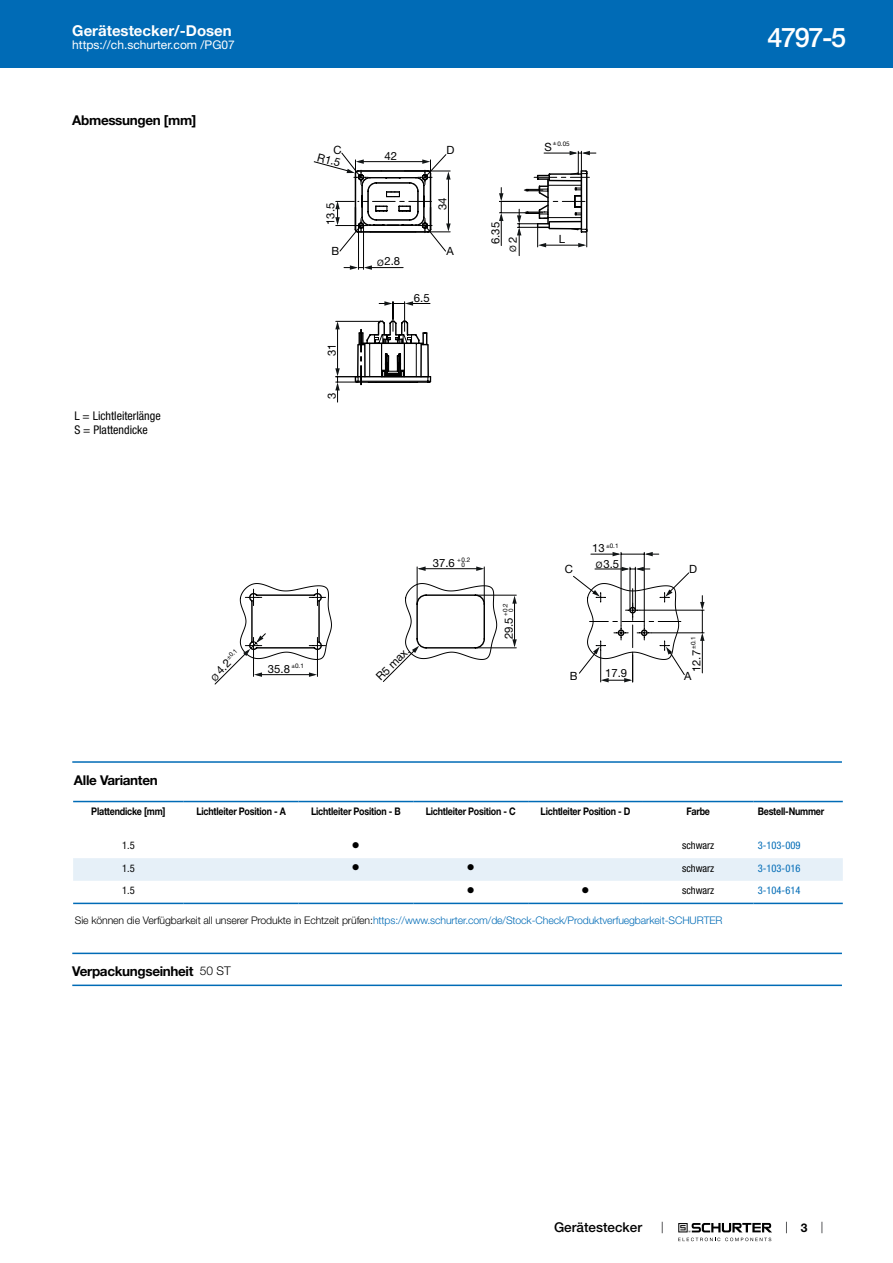
<style>
.page{position:relative;width:893px;height:1263px;background:#fff}
.page>*{position:absolute;margin:0;border:0;box-sizing:border-box;transform-origin:0 0}
.t1{font:500 27px "Helvetica Neue LT";color:#fff}
.t2{font:700 15px "Helvetica Neue LT";color:#fff}
.t3{font:700 13.5px "Helvetica Neue LT";letter-spacing:-.025em;color:#000}
.t4{font:500 13.5px "Helvetica Neue LT";color:#000}
.t5{font:condensed 12px/14.4px "Helvetica Neue LT";color:#000}
.t6{font:12px "Helvetica Neue LT";color:#fff}
.t7{font:700 12px "Helvetica Neue LT";color:#000}
.t8{font:11.4px/17.2px "Helvetica Neue LT";color:#000}
.t9{font:300 10.5px "Helvetica Neue LT";letter-spacing:-.01em;color:#006bb6}
.t10{font:700 10.5px "Helvetica Neue LT";letter-spacing:-.025em;color:#000;scale:.85 1}
.t11{font:condensed 10.5px "Helvetica Neue LT";color:#000}
.t12{font:condensed 10.5px "Helvetica Neue LT";color:#006bb6}
.t13{font:10.5px "Wingdings";color:#000}
.t14{font:8.85px "Helvetica Neue LT";color:#000}
.t15{font:6.3px/5.7px "Helvetica Neue LT";color:#000;text-align:center}
.s1{font-size:8.85px}
.s2{font-size:11.4px}
.s3{color:#000}
.s4{font-weight:300;font-size:12px}
</style>
<div class="page">
<svg style="left:678px;top:1223px;width:94px;height:18px"></svg>
<div style="left:0;top:0;width:893px;height:68px;background:#006bb6"></div>
<hr style="left:358px;top:226px;width:1px;height:43px;background:#000">
<hr style="left:363px;top:226px;width:1px;height:43px;background:#000">
<hr style="left:366px;top:267px;width:37px;height:1px;background:#000">
<svg style="left:335px;top:301px;width:97px;height:101px"></svg>
<svg style="left:499px;top:151px;width:97px;height:105px"></svg>
<svg style="left:344px;top:265px;width:28px;height:5px"></svg>
<hr style="left:417px;top:567px;width:1px;height:37px;background:#000">
<hr style="left:484px;top:567px;width:1px;height:37px;background:#000">
<hr style="left:419px;top:568px;width:62px;height:1px;background:#000">
<hr style="left:475px;top:595px;width:41px;height:1px;background:#000">
<hr style="left:475px;top:647px;width:41px;height:1px;background:#000">
<hr style="left:514px;top:598px;width:1px;height:48px;background:#000">
<hr style="left:640px;top:610px;width:64px;height:1px;background:#000">
<hr style="left:652px;top:632px;width:52px;height:1px;background:#000">
<hr style="left:702px;top:635px;width:1px;height:38px;background:#000">
<hr style="left:621px;top:552px;width:1px;height:73px;background:#000">
<hr style="left:644px;top:552px;width:1px;height:73px;background:#000">
<svg style="left:214px;top:583px;width:283px;height:101px"></svg>
<svg style="left:476px;top:566px;width:8px;height:5px"></svg>
<svg style="left:418px;top:566px;width:8px;height:5px"></svg>
<svg style="left:512px;top:596px;width:5px;height:8px"></svg>
<svg style="left:512px;top:639px;width:5px;height:8px"></svg>
<svg style="left:591px;top:552px;width:68px;height:4px"></svg>
<svg style="left:700px;top:596px;width:4px;height:45px"></svg>
<svg style="left:573px;top:567px;width:116px;height:115px"></svg>
<hr style="left:72px;top:761px;width:770px;height:2px;background:#006bb6">
<svg style="left:73px;top:802px;width:770px;height:103px"></svg>
<div style="left:73px;top:858px;width:770px;height:23px;background:#e6f0f8"></div>
<hr style="left:73px;top:801px;width:111px;height:1px;background:#006bb6">
<hr style="left:184px;top:801px;width:114px;height:1px;background:#006bb6">
<hr style="left:298px;top:801px;width:115px;height:1px;background:#006bb6">
<hr style="left:413px;top:801px;width:115px;height:1px;background:#006bb6">
<hr style="left:528px;top:801px;width:115px;height:1px;background:#006bb6">
<hr style="left:643px;top:801px;width:110px;height:1px;background:#006bb6">
<hr style="left:753px;top:801px;width:90px;height:1px;background:#006bb6">
<hr style="left:73px;top:903px;width:111px;height:1px;background:#006bb6">
<hr style="left:184px;top:903px;width:114px;height:1px;background:#006bb6">
<hr style="left:298px;top:903px;width:115px;height:1px;background:#006bb6">
<hr style="left:413px;top:903px;width:115px;height:1px;background:#006bb6">
<hr style="left:528px;top:903px;width:115px;height:1px;background:#006bb6">
<hr style="left:643px;top:903px;width:110px;height:1px;background:#006bb6">
<hr style="left:753px;top:903px;width:90px;height:1px;background:#006bb6">
<hr style="left:72px;top:953px;width:770px;height:1px;background:#006bb6">
<hr style="left:72px;top:984px;width:770px;height:2px;background:#006bb6">
<svg style="left:314px;top:152px;width:137px;height:100px"></svg>
<h2 class="t2" style="left:72px;top:21px;width:161px">Gerätestecker/-Dosen</h2>
<p class="t6" style="left:72px;top:38px;width:164px">https://ch.schurter.com /PG07</p>
<p class="t3" style="left:72px;top:112px;width:126px">Abmessungen [mm]</p>
<p class="t5" style="left:74px;top:408px;width:88px">L = Lichtleiterlänge<br>S = Plattendicke</p>
<p class="t8" style="left:320px;top:148px;width:25px;rotate:15deg">R1.5</p>
<p class="t8" style="left:385px;top:147px;width:14px">42</p>
<p class="t8" style="left:322px;top:225px;width:24px;rotate:-90deg">13.5</p>
<p class="t8" style="left:447px;top:141px;width:9px">D</p>
<p class="t8" style="left:434px;top:210px;width:14px;rotate:-90deg">34</p>
<p class="t8" style="left:331px;top:243px;width:9px">B</p>
<p class="t8" style="left:447px;top:243px;width:9px">A</p>
<p class="t8" style="left:377px;top:252px;width:25px"><span class="s1">Ø</span>2.8</p>
<p class="t8" style="left:323px;top:356px;width:14px;rotate:-90deg">31</p>
<p class="t8" style="left:323px;top:399px;width:8px;rotate:-90deg">3</p>
<p class="t8" style="left:414px;top:289px;width:17px">6.5</p>
<p class="t8" style="left:544px;top:138px;width:9px">S</p>
<p class="t15" style="left:553px;top:141px;width:18px">±0.05</p>
<p class="t8" style="left:487px;top:244px;width:24px;rotate:-90deg">6.35<br>2</p>
<p class="t14" style="left:508px;top:252px;width:8px;rotate:-90deg">Ø</p>
<p class="t8" style="left:559px;top:230px;width:8px">L</p>
<p class="t15" style="left:207px;top:674px;width:40px;rotate:-45deg"><span class="s1">Ø</span> <span class="s2">4.2</span>±0.1</p>
<p class="t8" style="left:268px;top:660px;width:37px">35.8 <sup>±0.1</sup></p>
<p class="t8" style="left:433px;top:554px;width:24px">37.6</p>
<p class="t15" style="left:457px;top:556px;width:15px">+0.2<br>0</p>
<p class="t8" style="left:372px;top:672px;width:44px;rotate:-45deg">R5 max.</p>
<p class="t15" style="left:502px;top:616px;width:15px;rotate:-90deg">+0.2<br>0</p>
<p class="t8" style="left:500px;top:639px;width:24px;rotate:-90deg">29.5</p>
<p class="t15" style="left:592px;top:543px;width:28px"><span class="s2">13</span> ±0.1</p>
<p class="t8" style="left:596px;top:555px;width:25px"><span class="s1">Ø</span>3.5</p>
<p class="t8" style="left:565px;top:560px;width:10px">C</p>
<p class="t8" style="left:689px;top:560px;width:9px">D</p>
<p class="t8" style="left:688px;top:672px;width:37px;rotate:-90deg">12.7 <sup>±0.1</sup></p>
<p class="t8" style="left:605px;top:664px;width:24px">17.9</p>
<p class="t8" style="left:570px;top:667px;width:9px">B</p>
<p class="t8" style="left:684px;top:667px;width:9px">A</p>
<h1 class="t1" style="left:767px;top:21px;width:80px">4797-5</h1>
<p class="t3" style="left:74px;top:771px;width:85px">Alle Varianten</p>
<p class="t10" style="left:91px;top:805px;width:89px">Plattendicke [mm]</p>
<p class="t10" style="left:196px;top:805px;width:107px">Lichtleiter Position - A</p>
<p class="t10" style="left:311px;top:805px;width:107px">Lichtleiter Position - B</p>
<p class="t10" style="left:426px;top:805px;width:107px">Lichtleiter Position - C</p>
<p class="t10" style="left:541px;top:805px;width:107px">Lichtleiter Position - D</p>
<p class="t10" style="left:686px;top:805px;width:29px">Farbe</p>
<p class="t10" style="left:758px;top:805px;width:80px">Bestell-Nummer</p>
<p class="t11" style="left:122px;top:839px;width:14px">1.5</p>
<p class="t13" style="left:352px;top:839px;width:9px">●</p>
<p class="t11" style="left:682px;top:839px;width:34px">schwarz</p>
<p class="t12" style="left:758px;top:839px;width:44px">3-103-009</p>
<p class="t11" style="left:122px;top:862px;width:14px">1.5</p>
<p class="t13" style="left:352px;top:862px;width:9px">●</p>
<p class="t13" style="left:467px;top:862px;width:9px">●</p>
<p class="t11" style="left:682px;top:862px;width:34px">schwarz</p>
<p class="t12" style="left:758px;top:862px;width:44px">3-103-016</p>
<p class="t11" style="left:122px;top:884px;width:14px">1.5</p>
<p class="t13" style="left:467px;top:884px;width:9px">●</p>
<p class="t13" style="left:582px;top:884px;width:9px">●</p>
<p class="t11" style="left:682px;top:884px;width:34px">schwarz</p>
<p class="t12" style="left:758px;top:884px;width:44px">3-104-614</p>
<p class="t9" style="left:75px;top:914px;width:649px"><span class="s3">Sie können die Verfügbarkeit all unserer Produkte in Echtzeit prüfen:</span>https://www.schurter.com/de/Stock-Check/Produktverfuegbarkeit-SCHURTER</p>
<p class="t3" style="left:72px;top:963px;width:160px">Verpackungseinheit <span class="s4">50 ST</span></p>
<p class="t4" style="left:554px;top:1219px;width:90px">Gerätestecker</p>
<p class="t7" style="left:801px;top:1220px;width:8px">3</p>
</div>
